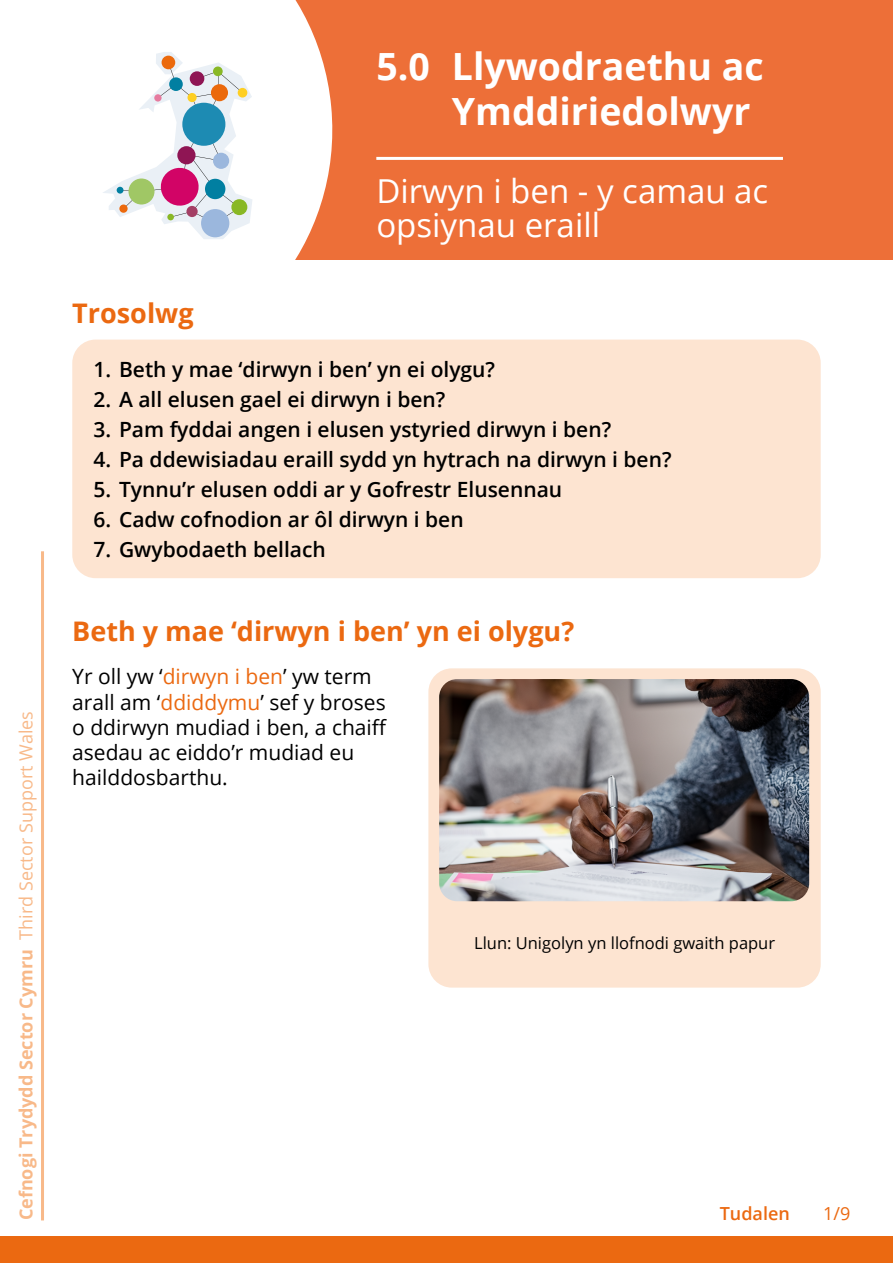
<style>
.page{position:relative;width:893px;height:1263px;background:#fff}
.page>*{position:absolute;margin:0;border:0;box-sizing:border-box;transform-origin:0 0}
.MainSectionHeading{font:700 37.5px/45px "Open Sans";color:#fff}
.MainSubSectionHeadin{font:33px "Open Sans";color:#fff}
.SectionHeading-Orang{font:700 27px "Open Sans";color:#eb6911}
.Paragraph-Overview{font:600 21px "Open Sans";color:#000}
.Paragraph-Standard{font:21px/25.2px "Open Sans";color:#000}
.t1{font:700 18px "Open Sans";color:#f8b989}
.t2{font:18px "Open Sans";color:#f8b989}
.t3{font:600 18px "Open Sans";color:#eb6911}
.t4{font:18px "Open Sans";color:#eb6911}
.Paragraph-ImageCapti{font:16.5px "Open Sans";color:#000}
.s1{color:#eb6911}
</style>
<div class="page">
<div style="left:0;top:0;width:893px;height:259px;background:#ed6f38"></div>
<div style="left:0;top:0;width:333px;height:259px;background:#fff"></div>
<hr style="left:376px;top:157px;width:407px;height:3px;background:#fff">
<svg style="left:102px;top:52px;width:150px;height:187px;background:#dedee4"></svg>
<div style="left:190px;top:71px;width:14px;height:15px;background:#8f1554;border-radius:50%"></div>
<div style="left:211px;top:84px;width:17px;height:17px;background:#eb690c;border-radius:50%"></div>
<div style="left:213px;top:66px;width:10px;height:10px;background:#89b825;border-radius:50%"></div>
<div style="left:0;top:1236px;width:893px;height:27px;background:#eb6911"></div>
<hr style="left:41px;top:551px;width:3px;height:669px;background:#f8b989">
<div style="left:72px;top:340px;width:749px;height:238px;background:#fde4d1;border-radius:23px"></div>
<div style="left:428px;top:668px;width:393px;height:319px;background:#fde4d1;border-radius:23px"></div>
<img style="left:439px;top:679px;width:370px;height:222px">
<p class="t2" style="left:14px;top:940px;width:230px;rotate:-90deg">Third Sector Support Wales</p>
<p class="t1" style="left:13px;top:1220px;width:273px;rotate:-90deg">Cefnogi Trydydd Sector Cymru</p>
<h1 class="MainSectionHeading" style="left:376px;top:43px;width:55px">5.0</h1>
<h1 class="MainSectionHeading" style="left:452px;top:43px;width:314px">Llywodraethu ac<br>Ymddiriedolwyr</h1>
<h3 class="SectionHeading-Orang" style="left:72px;top:294px;width:123px">Trosolwg</h3>
<h2 class="MainSubSectionHeadin" style="left:376px;top:168px;width:393px">Dirwyn i ben - y camau ac</h2>
<h2 class="MainSubSectionHeadin" style="left:376px;top:202px;width:225px">opsiynau eraill</h2>
<p class="Paragraph-Overview" style="left:94px;top:355px;width:403px">1. Beth y mae ‘dirwyn i ben’ yn ei olygu?</p>
<p class="Paragraph-Overview" style="left:94px;top:385px;width:353px">2. A all elusen gael ei dirwyn i ben?</p>
<p class="Paragraph-Overview" style="left:94px;top:415px;width:519px">3. Pam fyddai angen i elusen ystyried dirwyn i ben?</p>
<p class="Paragraph-Overview" style="left:94px;top:445px;width:579px">4. Pa ddewisiadau eraill sydd yn hytrach na dirwyn i ben?</p>
<p class="Paragraph-Overview" style="left:94px;top:475px;width:470px">5. Tynnu’r elusen oddi ar y Gofrestr Elusennau</p>
<p class="Paragraph-Overview" style="left:94px;top:505px;width:372px">6. Cadw cofnodion ar ôl dirwyn i ben</p>
<p class="Paragraph-Overview" style="left:94px;top:535px;width:234px">7. Gwybodaeth bellach</p>
<h3 class="SectionHeading-Orang" style="left:72px;top:612px;width:503px">Beth y mae ‘dirwyn i ben’ yn ei olygu?</h3>
<p class="Paragraph-Standard" style="left:72px;top:664px;width:316px">Yr oll yw ‘<span class="s1">dirwyn i ben</span>’ yw term arall am ‘<span class="s1">ddiddymu</span>’ sef y broses o ddirwyn mudiad i ben, a chaiff asedau ac eiddo’r mudiad eu hailddosbarthu.</p>
<p class="Paragraph-ImageCapti" style="left:474px;top:931px;width:302px">Llun: Unigolyn yn llofnodi gwaith papur</p>
<p class="t3" style="left:720px;top:1201px;width:72px">Tudalen</p>
<p class="t4" style="left:823px;top:1201px;width:29px">1/9</p>
</div>
